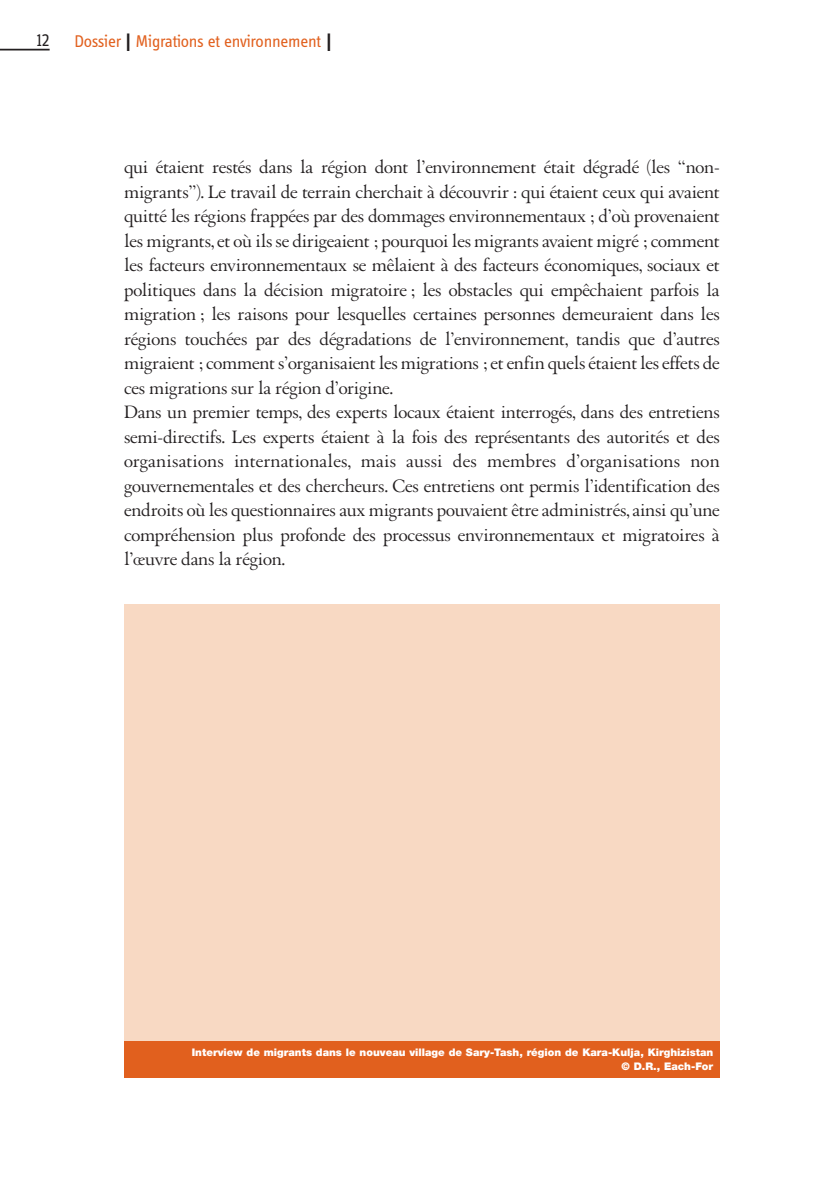
<style>
.page{position:relative;width:819px;height:1191px;background:#fff}
.page>*{position:absolute;margin:0;border:0;box-sizing:border-box;transform-origin:0 0}
.t1{font:19.25px/24.5px "Augereau";letter-spacing:-.01em;color:#231f20}
.t2{font:17.5px "Info OT Disp";letter-spacing:-.015em;color:#e1601e}
.t3{font:17.5px "Info OT Disp";color:#231f20}
.t4{font:900 10.5px/14px "Helvetica Neue LT Std";color:#fff;text-align:right}
.s1{font-family:"Helvetica Neue LT Std";font-size:24.5px;color:#231f20}
</style>
<div class="page">
<hr style="left:0;top:49px;width:50px;height:1px;background:#231f20">
<div style="left:124px;top:604px;width:595px;height:456px;background:#f8d9c3"></div>
<div style="left:124px;top:1041px;width:595px;height:37px;background:#e1601e"></div>
<p class="t3" style="left:37px;top:34px;width:14px">12</p>
<p class="t2" style="left:74px;top:35px;width:259px">Dossier <span class="s1">I</span> Migrations et environnement <span class="s1">I</span></p>
<p class="t1" style="left:124px;top:157px;width:597px">qui étaient restés dans la région dont l’environnement était dégradé (les “non&shy;migrants”). Le travail de terrain cherchait à découvrir : qui étaient ceux qui avaient quitté les régions frappées par des dommages environnementaux ; d’où provenaient les migrants,et où ils se dirigeaient ; pourquoi les migrants avaient migré ; comment les facteurs environnementaux se mêlaient à des facteurs économiques, sociaux et politiques dans la décision migratoire ; les obstacles qui empêchaient parfois la migration ; les raisons pour lesquelles certaines personnes demeuraient dans les régions touchées par des dégradations de l’environnement, tandis que d’autres migraient ; comment s’organisaient les migrations ; et enfin quels étaient les effets de ces migrations sur la région d’origine.<br>Dans un premier temps, des experts locaux étaient interrogés, dans des entretiens semi-directifs. Les experts étaient à la fois des représentants des autorités et des organisations internationales, mais aussi des membres d’organisations non gouvernementales et des chercheurs. Ces entretiens ont permis l’identification des endroits où les questionnaires aux migrants pouvaient être administrés, ainsi qu’une compréhension plus profonde des processus environnementaux et migratoires à l’œuvre dans la région.</p>
<p class="t4" style="left:192px;top:1046px;width:523px">Interview de migrants dans le nouveau village de Sary-Tash, région de Kara-Kulja, Kirghizistan © D.R., Each-For</p>
</div>
